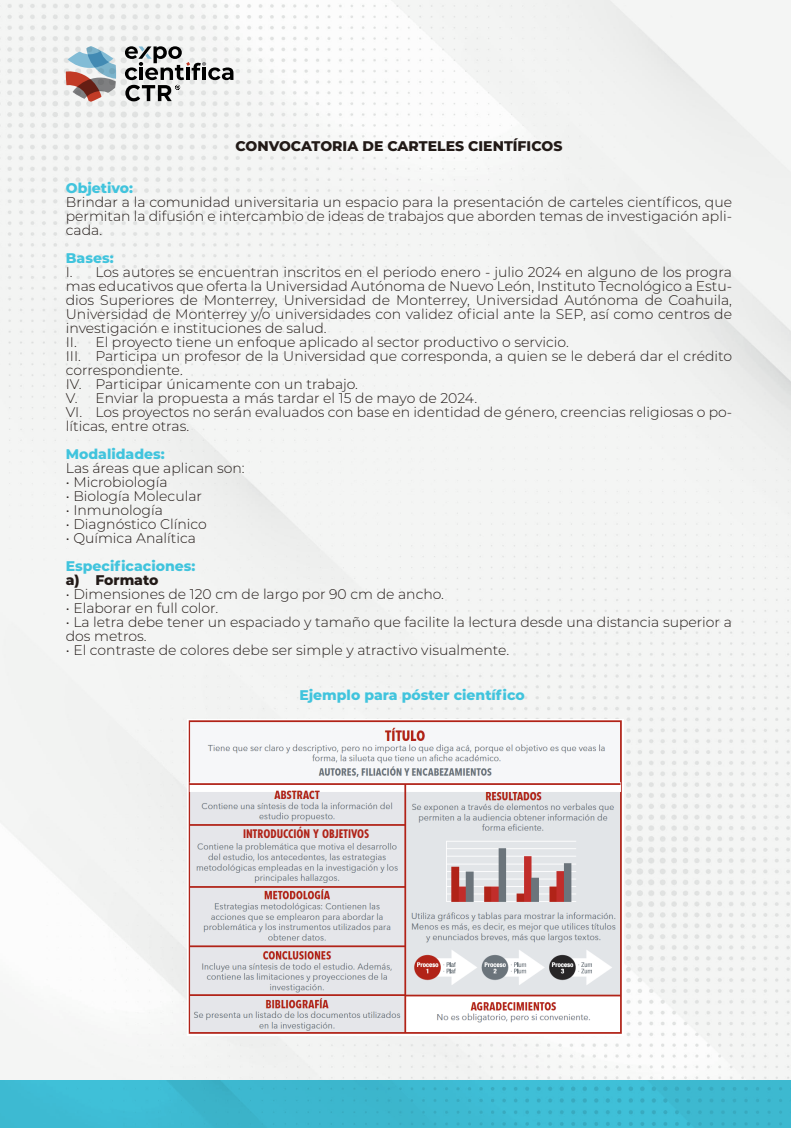
<style>
.page{position:relative;width:791px;height:1128px;background:#fff}
.page>*{position:absolute;margin:0;border:0;box-sizing:border-box;transform-origin:0 0}
.t1{font:300 14px/14px "Montserrat";color:#221a17}
.t2{font:800 14px "Montserrat";color:#41c4dd}
.t3{font:800 14px "Montserrat";color:#221a17}
.t4{font:700 13px "Futura PT Cond";color:#b02318}
</style>
<div class="page">
<div style="left:0;top:0;width:791px;height:1081px;background:#f4f5f4"></div>
<div style="left:0;top:1081px;width:791px;height:47px;background:#3dbad1"></div>
<svg style="left:65px;top:46px;width:51px;height:56px"></svg>
<svg style="left:125px;top:46px;width:108px;height:55px"></svg>
<img style="left:188px;top:720px;width:436px;height:315px">
<div style="left:261px;top:830px;width:74px;height:11px;background:#e4e5e9"></div>
<p class="t3" style="left:236px;top:135px;width:328px">CONVOCATORIA DE CARTELES CIENTÍFICOS</p>
<p class="t2" style="left:66px;top:177px;width:69px">Objetivo:</p>
<p class="t1" style="left:66px;top:194px;width:668px;text-align:justify">Brindar a la comunidad universitaria un espacio para la presentación de carteles científicos, que permitan la difusión e intercambio de ideas de trabajos que aborden temas de investigación apli&shy;cada.</p>
<p class="t2" style="left:66px;top:247px;width:49px">Bases:</p>
<p class="t1" style="left:66px;top:264px;width:668px">I. Los autores se encuentran inscritos en el periodo enero - julio 2024 en alguno de los progra mas educativos que oferta la Universidad Autónoma de Nuevo León, Instituto Tecnológico a Estu&shy;dios Superiores de Monterrey, Universidad de Monterrey, Universidad Autónoma de Coahuila, Universidad de Monterrey y/o universidades con validez oficial ante la SEP, así como centros de investigación e instituciones de salud.<br>II. El proyecto tiene un enfoque aplicado al sector productivo o servicio.<br>III. Participa un profesor de la Universidad que corresponda, a quien se le deberá dar el crédito correspondiente.<br>IV. Participar únicamente con un trabajo.<br>V. Enviar la propuesta a más tardar el 15 de mayo de 2024.<br>VI. Los proyectos no serán evaluados con base en identidad de género, creencias religiosas o po&shy;líticas, entre otras.</p>
<p class="t2" style="left:66px;top:443px;width:101px">Modalidades:</p>
<p class="t1" style="left:66px;top:460px;width:180px">Las áreas que aplican son:</p>
<p class="t1" style="left:66px;top:474px;width:103px">• Microbiología</p>
<p class="t1" style="left:66px;top:488px;width:138px">• Biología Molecular</p>
<p class="t1" style="left:66px;top:502px;width:99px">• Inmunología</p>
<p class="t1" style="left:66px;top:516px;width:143px">• Diagnóstico Clínico</p>
<p class="t1" style="left:66px;top:530px;width:132px">• Química Analítica</p>
<p class="t2" style="left:66px;top:555px;width:131px">Especificaciones:</p>
<p class="t3" style="left:66px;top:569px;width:94px">a) Formato</p>
<p class="t1" style="left:66px;top:586px;width:380px">• Dimensiones de 120 cm de largo por 90 cm de ancho.</p>
<p class="t1" style="left:66px;top:600px;width:154px">• Elaborar en full color.</p>
<p class="t1" style="left:66px;top:614px;width:668px">• La letra debe tener un espaciado y tamaño que facilite la lectura desde una distancia superior a dos metros.</p>
<p class="t1" style="left:66px;top:642px;width:445px">• El contraste de colores debe ser simple y atractivo visualmente.</p>
<p class="t2" style="left:299px;top:685px;width:227px">Ejemplo para póster científico</p>
<p class="t4" style="left:243px;top:827px;width:128px">INTRODUCCIÓN Y OBJETIVOS</p>
</div>
